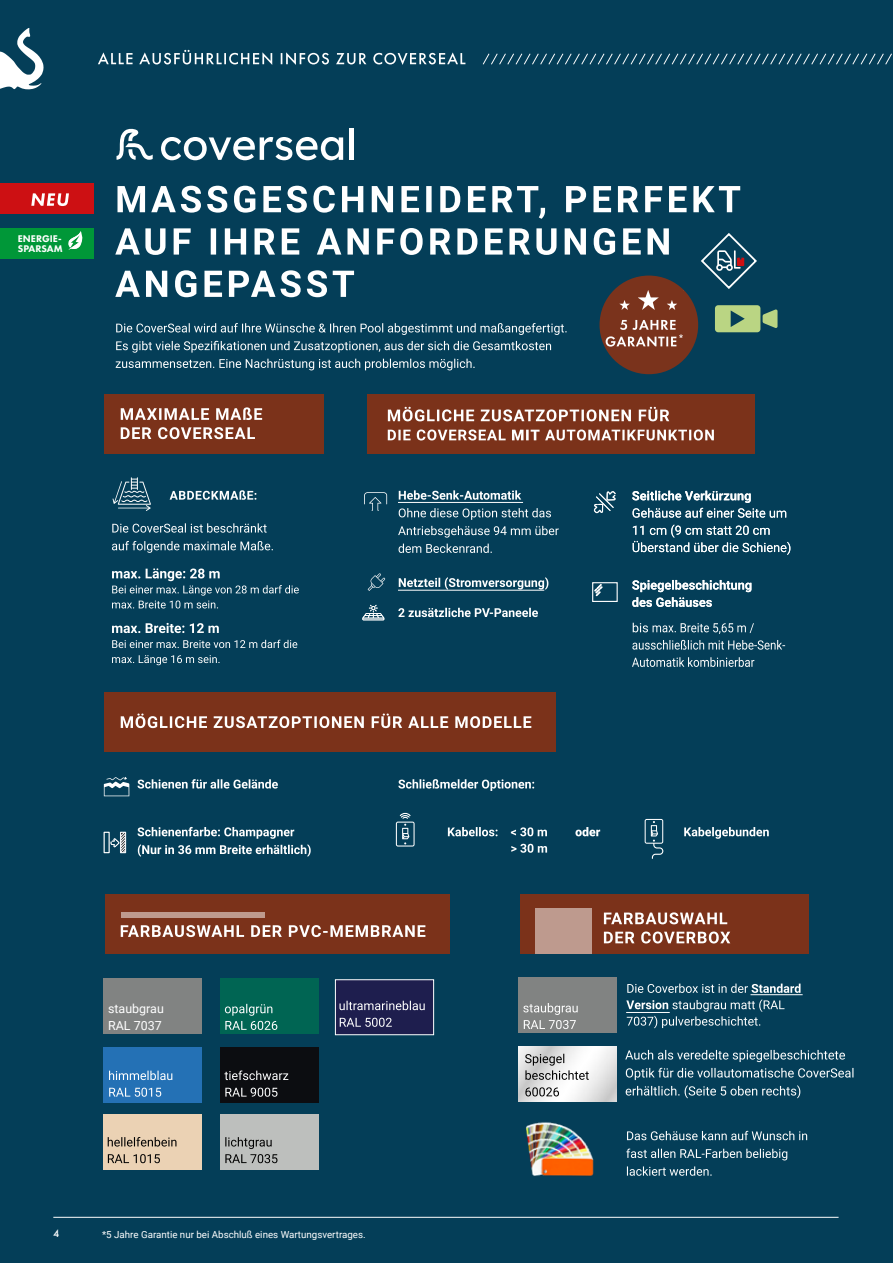
<style>
.page{position:relative;width:893px;height:1263px;background:#043e58}
.page>*{position:absolute;margin:0;border:0;box-sizing:border-box;transform-origin:0 0}
.t1{font:12.45px/16.6px "Roboto";color:#fff}
.t2{font:500 10.95px "Futura PT";color:#fff}
.t3{font:800 10.05px/10.1px "Futura PT";color:#fff}
.t4{font:9.75px "Roboto";color:#fff}
</style>
<div class="page">
<svg style="left:117px;top:186px;width:623px;height:33px"></svg>
<div style="left:220px;top:1114px;width:98px;height:55px;background:#bdbfbd"></div>
<svg style="left:225px;top:1137px;width:52px;height:26px"></svg>
<div style="left:220px;top:1047px;width:98px;height:55px;background:#0c0d11"></div>
<svg style="left:225px;top:1087px;width:52px;height:10px"></svg>
<svg style="left:224px;top:1070px;width:64px;height:10px"></svg>
<div style="left:220px;top:978px;width:98px;height:55px;background:#006553"></div>
<svg style="left:225px;top:1004px;width:52px;height:26px"></svg>
<div style="left:104px;top:1114px;width:98px;height:55px;background:#ebd2b4"></div>
<svg style="left:108px;top:1154px;width:52px;height:9px"></svg>
<svg style="left:108px;top:1137px;width:68px;height:9px"></svg>
<div style="left:104px;top:1047px;width:98px;height:55px;background:#2471b5"></div>
<svg style="left:109px;top:1087px;width:52px;height:10px"></svg>
<svg style="left:109px;top:1070px;width:63px;height:10px"></svg>
<div style="left:104px;top:978px;width:98px;height:55px;background:#818382"></div>
<div style="left:335px;top:980px;width:99px;height:55px;background:#1e1e4e;border:1px solid #fff"></div>
<svg style="left:340px;top:1018px;width:52px;height:9px"></svg>
<svg style="left:339px;top:1001px;width:86px;height:9px"></svg>
<div style="left:0;top:183px;width:93px;height:31px;background:#cd1013"></div>
<svg style="left:31px;top:193px;width:38px;height:13px"></svg>
<div style="left:0;top:228px;width:93px;height:31px;background:#009738"></div>
<svg style="left:68px;top:231px;width:15px;height:19px"></svg>
<div style="left:367px;top:394px;width:388px;height:59px;background:#7b321a"></div>
<svg style="left:388px;top:429px;width:326px;height:11px"></svg>
<svg style="left:388px;top:407px;width:281px;height:14px"></svg>
<svg style="left:398px;top:608px;width:140px;height:9px"></svg>
<svg style="left:399px;top:577px;width:149px;height:13px"></svg>
<svg style="left:399px;top:544px;width:93px;height:9px"></svg>
<svg style="left:398px;top:526px;width:161px;height:12px"></svg>
<svg style="left:399px;top:508px;width:152px;height:12px"></svg>
<svg style="left:399px;top:490px;width:122px;height:10px"></svg>
<svg style="left:112px;top:655px;width:108px;height:10px"></svg>
<svg style="left:112px;top:640px;width:185px;height:8px"></svg>
<svg style="left:112px;top:623px;width:107px;height:10px"></svg>
<svg style="left:112px;top:568px;width:187px;height:40px"></svg>
<svg style="left:112px;top:541px;width:161px;height:12px"></svg>
<svg style="left:112px;top:523px;width:155px;height:10px"></svg>
<div style="left:105px;top:394px;width:219px;height:59px;background:#7b321a"></div>
<svg style="left:121px;top:427px;width:134px;height:12px"></svg>
<svg style="left:121px;top:407px;width:141px;height:13px"></svg>
<svg style="left:170px;top:490px;width:86px;height:10px"></svg>
<svg style="left:113px;top:477px;width:38px;height:34px"></svg>
<svg style="left:368px;top:573px;width:17px;height:18px"></svg>
<svg style="left:362px;top:605px;width:22px;height:15px"></svg>
<svg style="left:364px;top:492px;width:23px;height:19px"></svg>
<div style="left:520px;top:894px;width:288px;height:60px;background:#7b321a"></div>
<svg style="left:604px;top:931px;width:126px;height:12px"></svg>
<svg style="left:604px;top:912px;width:123px;height:12px"></svg>
<img style="left:526px;top:1122px;width:68px;height:55px">
<svg style="left:627px;top:1166px;width:85px;height:10px"></svg>
<svg style="left:626px;top:1148px;width:161px;height:12px"></svg>
<svg style="left:627px;top:1131px;width:180px;height:9px"></svg>
<div style="left:518px;top:978px;width:98px;height:55px;background:#818382"></div>
<svg style="left:523px;top:1003px;width:55px;height:26px"></svg>
<svg style="left:626px;top:999px;width:158px;height:29px"></svg>
<svg style="left:627px;top:983px;width:173px;height:10px"></svg>
<img style="left:518px;top:1046px;width:99px;height:55px">
<svg style="left:525px;top:1087px;width:34px;height:9px"></svg>
<svg style="left:525px;top:1054px;width:64px;height:26px;background:#bdbdbd"></svg>
<div style="left:535px;top:908px;width:56px;height:45px;background:#be9a8e"></div>
<div style="left:105px;top:894px;width:344px;height:60px;background:#7b321a"></div>
<div style="left:122px;top:912px;width:143px;height:6px;background:#be9a8e"></div>
<svg style="left:121px;top:925px;width:304px;height:12px"></svg>
<div style="left:105px;top:692px;width:451px;height:59px;background:#7b321a"></div>
<svg style="left:121px;top:713px;width:410px;height:15px"></svg>
<svg style="left:137px;top:827px;width:174px;height:30px"></svg>
<svg style="left:137px;top:779px;width:141px;height:9px"></svg>
<svg style="left:448px;top:827px;width:50px;height:9px"></svg>
<svg style="left:398px;top:779px;width:136px;height:12px"></svg>
<svg style="left:104px;top:777px;width:25px;height:19px"></svg>
<svg style="left:111px;top:831px;width:16px;height:23px"></svg>
<svg style="left:511px;top:819px;width:258px;height:40px"></svg>
<svg style="left:396px;top:813px;width:19px;height:33px"></svg>
<svg style="left:117px;top:128px;width:36px;height:32px"></svg>
<svg style="left:161px;top:137px;width:182px;height:23px"></svg>
<div style="left:349px;top:128px;width:5px;height:32px;background:#fff"></div>
<svg style="left:0;top:28px;width:43px;height:62px"></svg>
<svg style="left:483px;top:54px;width:409px;height:10px"></svg>
<hr style="left:53px;top:1217px;width:785px;height:1px;background:#fff">
<svg style="left:98px;top:50px;width:367px;height:15px"></svg>
<hr style="left:398px;top:502px;width:125px;height:1px;background:#fff">
<hr style="left:398px;top:590px;width:146px;height:1px;background:#fff">
<hr style="left:750px;top:994px;width:53px;height:1px;background:#fff">
<hr style="left:626px;top:1012px;width:44px;height:1px;background:#fff">
<svg style="left:115px;top:228px;width:662px;height:146px"></svg>
<svg style="left:626px;top:1068px;width:227px;height:30px"></svg>
<svg style="left:625px;top:1050px;width:220px;height:12px"></svg>
<svg style="left:594px;top:491px;width:22px;height:22px"></svg>
<div style="left:592px;top:582px;width:26px;height:20px;border:1px solid #fff"></div>
<svg style="left:594px;top:584px;width:9px;height:12px"></svg>
<svg style="left:632px;top:657px;width:122px;height:10px"></svg>
<svg style="left:632px;top:640px;width:153px;height:10px"></svg>
<svg style="left:633px;top:623px;width:121px;height:11px"></svg>
<svg style="left:632px;top:580px;width:119px;height:27px"></svg>
<svg style="left:633px;top:524px;width:157px;height:31px"></svg>
<svg style="left:632px;top:491px;width:154px;height:27px"></svg>
<p class="t3" style="left:18px;top:234px;width:46px">ENERGIE-<br>SPARSAM</p>
<p class="t1" style="left:108px;top:1000px;width:57px">staubgrau<br>RAL 7037</p>
<p class="t2" style="left:53px;top:1226px;width:8px">4</p>
<p class="t4" style="left:102px;top:1228px;width:265px">*5 Jahre Garantie nur bei Abschluß eines Wartungsvertrages.</p>
</div>
